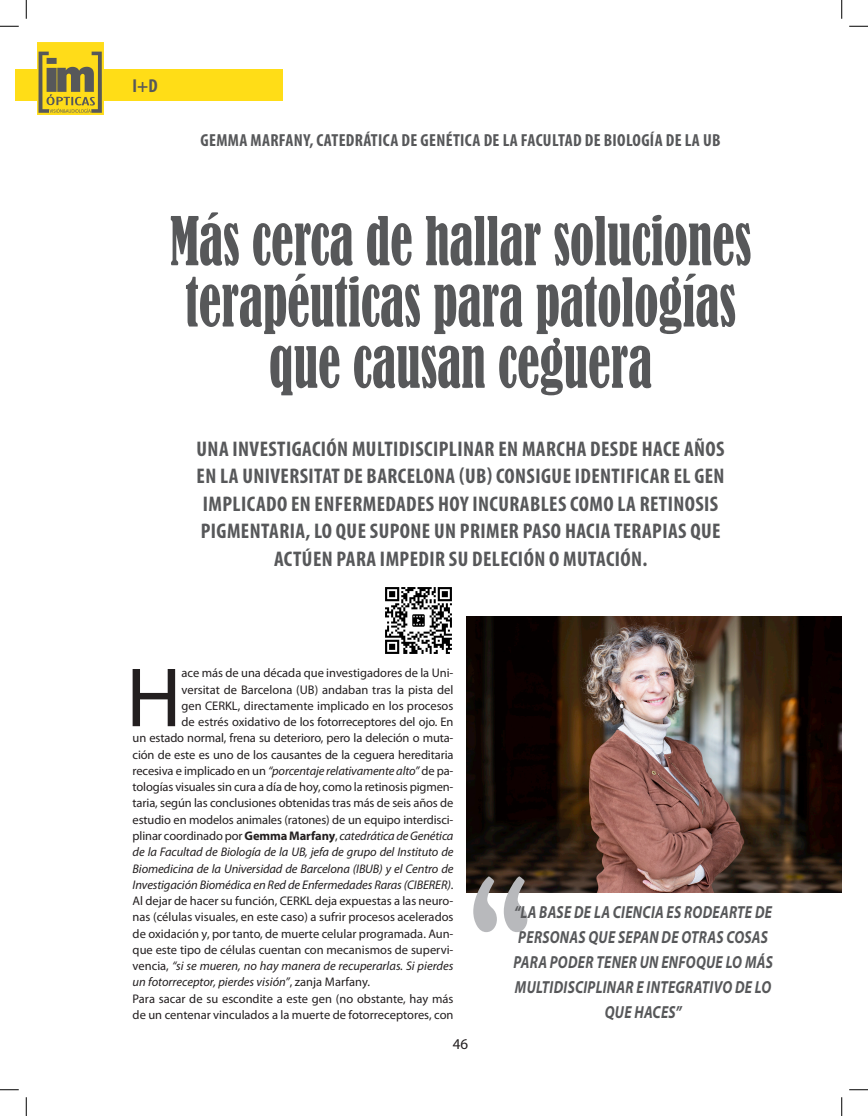
<style>
.page{position:relative;width:868px;height:1116px;background:#fff}
.page>*{position:absolute;margin:0;border:0;box-sizing:border-box;transform-origin:0 0}
.frase_destacada{font:condensed 175px "Bernard";color:#b8b9bc;scale:.8 1}
.texto{font:84.88px "Myriad Pro";color:#231f20}
.titulo_a{font:condensed 62.5px/61.2px "Bernard";color:#57585a;scale:.8 1}
.entradilla{font:700 condensed 21.25px/27.5px "Myriad Pro";letter-spacing:.02em;color:#57585a;text-align:center}
.t1{font:700 condensed 18.75px "Myriad Pro";color:#57585a}
.frase_destacada-2{font:italic 700 17.5px/25px "Myriad Pro";letter-spacing:.02em;color:#57585a;text-align:center;scale:.8 1}
.Pie_de_foto{font:700 condensed 17.5px "Myriad Pro";letter-spacing:.02em;color:#57585a}
.t2{font:15px "Myriad Pro";color:#231f20}
.texto-2{font:12.5px/16.2px "Myriad Pro";letter-spacing:-.01em;color:#231f20;text-align:right}
.s1{font-style:italic}
.s2{font-weight:700}
</style>
<div class="page">
<div style="left:16px;top:69px;width:267px;height:32px;background:#ffdd17"></div>
<img style="left:37px;top:42px;width:66px;height:72px">
<img style="left:467px;top:616px;width:374px;height:276px">
<img style="left:385px;top:587px;width:67px;height:67px">
<svg style="left:0;top:25px;width:19px;height:2px"></svg>
<svg style="left:849px;top:25px;width:18px;height:2px"></svg>
<svg style="left:0;top:1089px;width:19px;height:1px"></svg>
<svg style="left:849px;top:1089px;width:18px;height:1px"></svg>
<svg style="left:25px;top:0;width:2px;height:19px"></svg>
<svg style="left:25px;top:1097px;width:2px;height:18px"></svg>
<svg style="left:841px;top:0;width:1px;height:19px"></svg>
<svg style="left:841px;top:1097px;width:1px;height:18px"></svg>
<h3 class="t1" style="left:133px;top:74px;width:27px">I+D</h3>
<p class="Pie_de_foto" style="left:200px;top:129px;width:521px">GEMMA MARFANY, CATEDRÁTICA DE GENÉTICA DE LA FACULTAD DE BIOLOGÍA DE LA UB</p>
<p class="titulo_a" style="left:170px;top:211px;width:728px">Más cerca de hallar soluciones terapéuticas para patologías</p>
<p class="titulo_a" style="left:269px;top:334px;width:480px">que causan ceguera</p>
<p class="entradilla" style="left:196px;top:434px;width:529px">UNA INVESTIGACIÓN MULTIDISCIPLINAR EN MARCHA DESDE HACE AÑOS EN LA UNIVERSITAT DE BARCELONA (UB) CONSIGUE IDENTIFICAR EL GEN IMPLICADO EN ENFERMEDADES HOY INCURABLES COMO LA RETINOSIS PIGMENTARIA, LO QUE SUPONE UN PRIMER PASO HACIA TERAPIAS QUE ACTÚEN PARA IMPEDIR SU DELECIÓN O MUTACIÓN.</p>
<p class="texto-2" style="left:133px;top:665px;width:322px">ace más de una década que investigadores de la Uni-<br>versitat de Barcelona (UB) andaban tras la pista del<br>gen CERKL, directamente implicado en los procesos<br>de estrés oxidativo de los fotorreceptores del ojo. En<br>un estado normal, frena su deterioro, pero la deleción o muta&shy;ción de este es uno de los causantes de la ceguera hereditaria recesiva e implicado en un <span class="s1">“porcentaje relativamente alto”</span> de pa&shy;tologías visuales sin cura a día de hoy, como la retinosis pigmen&shy;taria, según las conclusiones obtenidas tras más de seis años de estudio en modelos animales (ratones) de un equipo interdisci&shy;plinar coordinado por <span class="s2">Gemma Marfany</span>, <span class="s1">catedrática de Genética de la Facultad de Biología de la UB, jefa de grupo del Instituto de Biomedicina de la Universidad de Barcelona (IBUB) y el Centro de Investigación Biomédica en Red de Enfermedades Raras (CIBERER)</span>.</p>
<p class="texto-2" style="left:133px;top:892px;width:322px;text-align:justify">Al dejar de hacer su función, CERKL deja expuestas a las neuro&shy;nas (células visuales, en este caso) a sufrir procesos acelerados de oxidación y, por tanto, de muerte celular programada. Aun&shy;que este tipo de células cuentan con mecanismos de supervi&shy;vencia, <span class="s1">“si se mueren, no hay manera de recuperarlas. Si pierdes un fotorreceptor, pierdes visión”</span>, zanja Marfany.</p>
<p class="texto-2" style="left:133px;top:990px;width:322px;text-align:left">Para sacar de su escondite a este gen (no obstante, hay más de un centenar vinculados a la muerte de fotorreceptores, con</p>
<p class="texto" style="left:126px;top:645px;width:57px">H</p>
<p class="frase_destacada" style="left:467px;top:847px;width:85px">“</p>
<p class="frase_destacada-2" style="left:513px;top:899px;width:325px">“LA BASE DE LA CIENCIA ES RODEARTE DE<br>PERSONAS QUE SEPAN DE OTRAS COSAS<br>PARA PODER TENER UN ENFOQUE LO MÁS<br>MULTIDISCIPLINAR E INTEGRATIVO DE LO<br>QUE HACES”</p>
<p class="t2" style="left:453px;top:1034px;width:17px">46</p>
</div>
